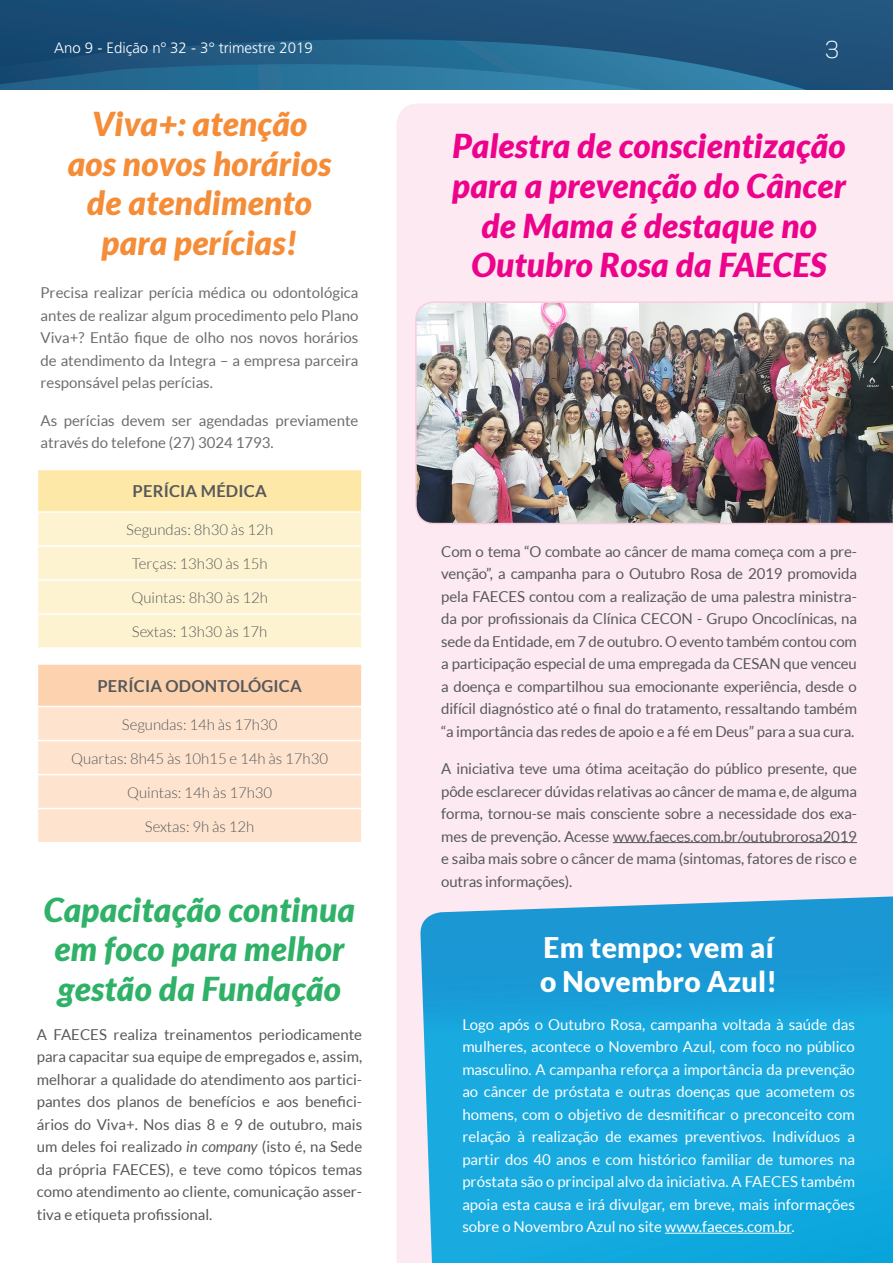
<style>
.page{position:relative;width:893px;height:1263px;background:#fff}
.page>*{position:absolute;margin:0;border:0;box-sizing:border-box;transform-origin:0 0}
.t1{font:italic 900 33px/39.6px "Lato";letter-spacing:.01em;color:#ed028c;text-align:center}
.t2{font:italic 900 33px "Lato";letter-spacing:.01em;color:#f58c37}
.t3{font:italic 900 33px/39.6px "Lato";letter-spacing:.01em;color:#2fb167;text-align:center}
.t4{font:900 28.5px "Lato";letter-spacing:.01em;color:#fff}
.t5{font:300 24px "Panton";color:#fff}
.t6{font:700 16.5px "Lato";letter-spacing:.01em;color:#57585a}
.t7{font:15px/22.5px "Lato";letter-spacing:-.01em;color:#57585a;text-align:justify}
.t8{font:15px/22.5px "Lato";color:#fff;text-align:justify}
.t9{font:15px/22.5px "Lato";color:#6c6d70;text-align:justify}
.t10{font:300 15px "Lato";color:#57585a}
.t11{font:300 15px "Frutiger";color:#fff}
.s1{font-style:italic}
</style>
<div class="page">
<svg style="left:78px;top:0;width:815px;height:20px;background:#1e507a"></svg>
<svg style="left:78px;top:20px;width:815px;height:29px;background:#1d517a"></svg>
<svg style="left:78px;top:49px;width:815px;height:41px;background:#276990"></svg>
<svg style="left:0;top:0;width:78px;height:90px;background:#174b74"></svg>
<div style="left:396px;top:104px;width:497px;height:1159px;background:#fce9f1"></div>
<img style="left:415px;top:301px;width:478px;height:223px">
<div style="left:37px;top:469px;width:325px;height:43px;background:#fee8a8"></div>
<div style="left:38px;top:513px;width:323px;height:134px;background:#fef3d1"></div>
<hr style="left:37px;top:469px;width:326px;height:1px;background:#fff">
<hr style="left:37px;top:470px;width:1px;height:41px;background:#fff">
<hr style="left:361px;top:470px;width:2px;height:41px;background:#fff">
<hr style="left:37px;top:511px;width:326px;height:2px;background:#fff">
<hr style="left:37px;top:545px;width:326px;height:2px;background:#fff">
<hr style="left:37px;top:579px;width:326px;height:2px;background:#fff">
<hr style="left:37px;top:613px;width:326px;height:2px;background:#fff">
<div style="left:37px;top:664px;width:325px;height:42px;background:#fdd3af"></div>
<div style="left:38px;top:707px;width:323px;height:135px;background:#fee4ce"></div>
<hr style="left:37px;top:663px;width:326px;height:2px;background:#fff">
<hr style="left:37px;top:665px;width:1px;height:41px;background:#fff">
<hr style="left:361px;top:665px;width:2px;height:41px;background:#fff">
<hr style="left:37px;top:740px;width:326px;height:1px;background:#fff">
<hr style="left:37px;top:774px;width:326px;height:1px;background:#fff">
<hr style="left:37px;top:808px;width:326px;height:1px;background:#fff">
<img style="left:420px;top:896px;width:473px;height:367px">
<hr style="left:665px;top:1233px;width:126px;height:1px;background:#fff">
<hr style="left:613px;top:842px;width:244px;height:1px;background:#57585a">
<p class="t11" style="left:54px;top:39px;width:260px">Ano 9 - Edição nº 32 - 3° trimestre 2019</p>
<p class="t5" style="left:825px;top:35px;width:16px">3</p>
<p class="t2" style="left:92px;top:105px;width:217px">Viva+: atenção</p>
<p class="t2" style="left:68px;top:144px;width:265px">aos novos horários</p>
<p class="t2" style="left:87px;top:184px;width:227px">de atendimento</p>
<p class="t2" style="left:102px;top:224px;width:197px">para perícias!</p>
<p class="t9" style="left:40px;top:281px;width:319px">Precisa realizar perícia médica ou odontológica antes de realizar algum procedimento pelo Plano Viva+? Então fique de olho nos novos horários de atendimento da Integra – a empresa parceira responsável pelas perícias.</p>
<p class="t9" style="left:40px;top:409px;width:319px">As perícias devem ser agendadas previamente através do telefone (27) 3024 1793.</p>
<p class="t6" style="left:133px;top:482px;width:136px">PERÍCIA MÉDICA</p>
<p class="t10" style="left:126px;top:522px;width:148px">Segundas: 8h30 às 12h</p>
<p class="t10" style="left:132px;top:556px;width:137px">Terças: 13h30 às 15h</p>
<p class="t10" style="left:131px;top:590px;width:138px">Quintas: 8h30 às 12h</p>
<p class="t10" style="left:132px;top:624px;width:137px">Sextas: 13h30 às 17h</p>
<p class="t6" style="left:97px;top:676px;width:206px">PERÍCIA ODONTOLÓGICA</p>
<p class="t10" style="left:122px;top:716px;width:157px">Segundas: 14h às 17h30</p>
<p class="t10" style="left:71px;top:750px;width:258px">Quartas: 8h45 às 10h15 e 14h às 17h30</p>
<p class="t10" style="left:127px;top:784px;width:147px">Quintas: 14h às 17h30</p>
<p class="t10" style="left:145px;top:818px;width:111px">Sextas: 9h às 12h</p>
<p class="t1" style="left:452px;top:127px;width:395px">Palestra de conscientização para a prevenção do Câncer de Mama é destaque no<br>Outubro Rosa da FAECES</p>
<p class="t7" style="left:441px;top:540px;width:417px">Com o tema “O combate ao câncer de mama começa com a pre&shy;venção”, a campanha para o Outubro Rosa de 2019 promovida pela FAECES contou com a realização de uma palestra ministra&shy;da por profissionais da Clínica CECON - Grupo Oncoclínicas, na sede da Entidade, em 7 de outubro. O evento também contou com a participação especial de uma empregada da CESAN que venceu a doença e compartilhou sua emocionante experiência, desde o difícil diagnóstico até o final do tratamento, ressaltando também “a importância das redes de apoio e a fé em Deus” para a sua cura.</p>
<p class="t7" style="left:441px;top:757px;width:417px">A iniciativa teve uma ótima aceitação do público presente, que pôde esclarecer dúvidas relativas ao câncer de mama e, de alguma forma, tornou-se mais consciente sobre a necessidade dos exa&shy;mes de prevenção. Acesse www.faeces.com.br/outubrorosa2019 e saiba mais sobre o câncer de mama (sintomas, fatores de risco e outras informações).</p>
<p class="t3" style="left:44px;top:890px;width:313px">Capacitação continua em foco para melhor gestão da Fundação</p>
<p class="t7" style="left:37px;top:1023px;width:327px">A FAECES realiza treinamentos periodicamente para capacitar sua equipe de empregados e, assim, melhorar a qualidade do atendimento aos partici&shy;pantes dos planos de benefícios e aos benefici&shy;ários do Viva+. Nos dias 8 e 9 de outubro, mais um deles foi realizado <span class="s1">in company</span> (isto é, na Sede da própria FAECES), e teve como tópicos temas como atendimento ao cliente, comunicação asser&shy;tiva e etiqueta profissional.</p>
<p class="t8" style="left:462px;top:1013px;width:394px">Logo após o Outubro Rosa, campanha voltada à saúde das mulheres, acontece o Novembro Azul, com foco no público masculino. A campanha reforça a importância da prevenção ao câncer de próstata e outras doenças que acometem os homens, com o objetivo de desmitificar o preconceito com relação à realização de exames preventivos. Indivíduos a partir dos 40 anos e com histórico familiar de tumores na próstata são o principal alvo da iniciativa. A FAECES também apoia esta causa e irá divulgar, em breve, mais informações sobre o Novembro Azul no site www.faeces.com.br.</p>
<p class="t4" style="left:544px;top:931px;width:232px">Em tempo: vem aí</p>
<p class="t4" style="left:540px;top:965px;width:238px">o Novembro Azul!</p>
</div>
